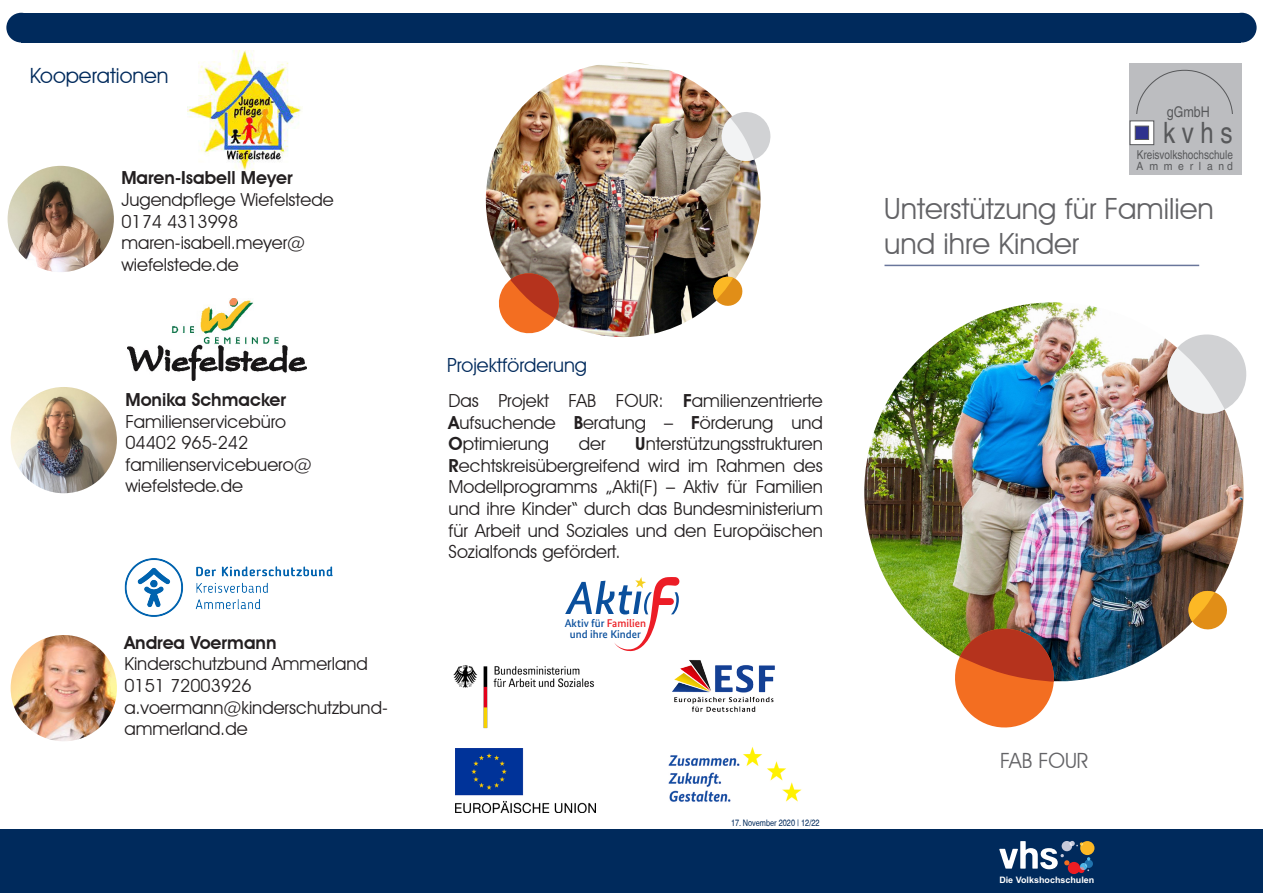
<style>
.page{position:relative;width:1263px;height:893px;background:#fff}
.page>*{position:absolute;margin:0;border:0;box-sizing:border-box;transform-origin:0 0}
.t1{font:condensed 29.4px "Helvetica";color:#57585a}
.t2{font:29.25px "Avant Garde IT Cby BT";color:#636366}
.t3{font:21px "Avant Garde IT Cby BT";color:#002a5c}
.t4{font:21px "Avant Garde IT Cby BT";color:#636366}
.t5{font:19.5px "Avant Garde IT Cby BT";color:#002a5c}
.t6{font:18px/21.6px "Avant Garde IT Cby BT";color:#231f20}
.t7{font:600 18px "Avant Garde IT Cby BT";color:#231f20}
.t8{font:condensed 14.7px "Helvetica";color:#57585a}
.t9{font:condensed 12.3px "Helvetica";color:#57585a}
.t10{font:500 11.25px/11.2px "Bundes Sans";color:#0a4f9c;text-align:center}
.t11{font:condensed 11.25px "Helvetica";color:#57585a;scale:1.12 1}
.t12{font:condensed 9px "Helvetica";color:#002a5c}
.t13{font:700 8.85px "Arial";color:#fff}
.s1{font-weight:600}
.s2{color:#eb1f25}
</style>
<div class="page">
<div style="left:0;top:829px;width:1263px;height:64px;background:#002a5c"></div>
<svg style="left:999px;top:841px;width:95px;height:33px"></svg>
<div style="left:21px;top:13px;width:1220px;height:30px;background:#002a5c"></div>
<div style="left:1227px;top:13px;width:29px;height:30px;background:#002a5c;border-radius:50%"></div>
<div style="left:6px;top:13px;width:30px;height:30px;background:#002a5c;border-radius:50%"></div>
<div style="left:1129px;top:63px;width:113px;height:52px;background:#bcbdc0"></div>
<svg style="left:1136px;top:70px;width:97px;height:44px"></svg>
<div style="left:1129px;top:114px;width:113px;height:61px;background:#bcbdc0"></div>
<svg style="left:1130px;top:121px;width:24px;height:24px"></svg>
<div style="left:1135px;top:126px;width:14px;height:14px;background:#2e328e;border:1px solid #57585a"></div>
<img style="left:864px;top:302px;width:379px;height:379px;border-radius:186px">
<svg style="left:1186px;top:588px;width:41px;height:42px;background:#d69d44"></svg>
<svg style="left:1163px;top:334px;width:84px;height:83px"></svg>
<img style="left:949px;top:623px;width:111px;height:105px">
<hr style="left:884px;top:265px;width:315px;height:1px;background:#69769b">
<img style="left:128px;top:299px;width:178px;height:82px">
<img style="left:187px;top:50px;width:115px;height:121px">
<svg style="left:565px;top:577px;width:114px;height:74px"></svg>
<img style="left:672px;top:660px;width:103px;height:52px">
<img style="left:456px;top:748px;width:139px;height:64px">
<img style="left:453px;top:665px;width:141px;height:64px">
<img style="left:668px;top:747px;width:134px;height:55px">
<img style="left:11px;top:387px;width:106px;height:106px;border-radius:53px">
<img style="left:8px;top:166px;width:106px;height:106px;border-radius:53px">
<img style="left:124px;top:558px;width:209px;height:59px">
<img style="left:11px;top:635px;width:106px;height:106px;border-radius:53px">
<img style="left:486px;top:62px;width:274px;height:275px;border-radius:137px">
<svg style="left:711px;top:275px;width:32px;height:31px"></svg>
<svg style="left:721px;top:111px;width:50px;height:51px"></svg>
<svg style="left:498px;top:263px;width:70px;height:71px;background:#c57755"></svg>
<p class="t3" style="left:30px;top:63px;width:140px">Kooperationen</p>
<p class="t7" style="left:121px;top:167px;width:173px">Maren-Isabell Meyer</p>
<p class="t6" style="left:121px;top:189px;width:214px">Jugendpflege Wiefelstede</p>
<p class="t6" style="left:121px;top:210px;width:118px">0174 4313998</p>
<p class="t6" style="left:121px;top:232px;width:185px">maren-isabell.meyer@ wiefelstede.de</p>
<p class="t7" style="left:125px;top:389px;width:162px">Monika Schmacker</p>
<p class="t6" style="left:125px;top:410px;width:162px">Familienservicebüro</p>
<p class="t6" style="left:125px;top:432px;width:124px">04402 965-242</p>
<p class="t6" style="left:125px;top:453px;width:188px">familienservicebuero@</p>
<p class="t6" style="left:125px;top:475px;width:119px">wiefelstede.de</p>
<p class="t7" style="left:124px;top:631px;width:154px">Andrea Voermann</p>
<p class="t6" style="left:124px;top:653px;width:245px">Kinderschutzbund Ammerland</p>
<p class="t6" style="left:124px;top:674px;width:129px">0151 72003926</p>
<p class="t6" style="left:124px;top:696px;width:265px">a.voermann@kinderschutzbund&shy;ammerland.de</p>
<p class="t5" style="left:447px;top:353px;width:141px">Projektförderung</p>
<p class="t6" style="left:449px;top:390px;width:376px;text-align:justify">Das Projekt FAB FOUR: <span class="s1">F</span>amilienzentrierte <span class="s1">A</span>ufsuchende <span class="s1">B</span>eratung – <span class="s1">F</span>örderung und <span class="s1">O</span>ptimierung</p>
<p class="t6" style="left:449px;top:433px;width:376px;text-align:justify;text-indent:187px"><span class="s1">U</span>nterstützungsstrukturen <span class="s1">R</span>echtskreisübergreifend wird im Rahmen des Modellprogramms „Akti(F) – Aktiv für Familien und ihre Kinder“ durch das Bundesministerium für Arbeit und Soziales und den Europäischen Sozialfonds gefördert.</p>
<p class="t6" style="left:579px;top:433px;width:28px">der</p>
<p class="t10" style="left:565px;top:617px;width:83px">Aktiv für <span class="s2">Familien </span>und ihre Kinder</p>
<p class="t12" style="left:731px;top:817px;width:90px">17. November 2020 | 12/22</p>
<p class="t8" style="left:1167px;top:103px;width:44px">gGmbH</p>
<h1 class="t1" style="left:1163px;top:115px;width:71px">k v h s</h1>
<p class="t9" style="left:1137px;top:147px;width:98px">Kreisvolkshochschule</p>
<p class="t11" style="left:1137px;top:159px;width:88px">A m m e r l a n d</p>
<p class="t2" style="left:884px;top:191px;width:331px">Unterstützung für Familien</p>
<p class="t2" style="left:884px;top:226px;width:197px">und ihre Kinder</p>
<p class="t4" style="left:1000px;top:748px;width:90px">FAB FOUR</p>
<p class="t13" style="left:999px;top:873px;width:97px">Die Volkshochschulen</p>
</div>
